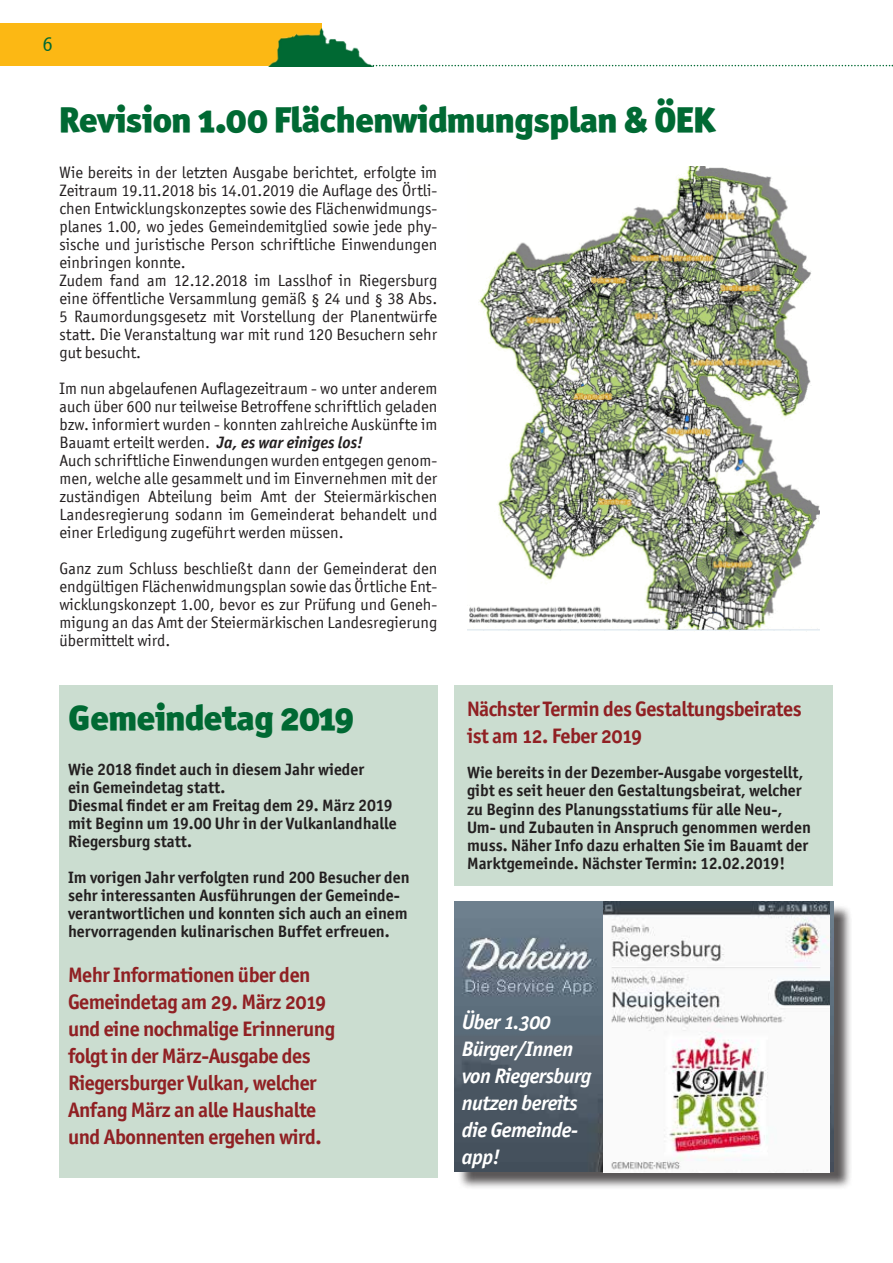
<style>
.page{position:relative;width:893px;height:1263px;background:#fff}
.page>*{position:absolute;margin:0;border:0;box-sizing:border-box;transform-origin:0 0}
.t1{font:36px "Officina San Blk OSITCTT Black";letter-spacing:-.025em;color:#006933}
.t2{font:21px/27px "Officina San ITC Bold OS";letter-spacing:-.025em;color:#902023}
.t3{font:21px/27px "Officina San ITC Bold Ital OS";letter-spacing:-.025em;color:#fff}
.t4{font:21px "Officina Serif OSITCTT Book";color:#006933}
.t5{font:16.5px/18px "Officina San ITC";color:#231f20}
.t6{font:700 16.5px/18px "Officina San ITC";color:#231f20}
.s1{font-weight:700;font-style:italic}
</style>
<div class="page">
<div style="left:0;top:23px;width:322px;height:43px;background:#fcb814"></div>
<img style="left:269px;top:28px;width:105px;height:38px">
<svg style="left:317px;top:65px;width:576px;height:1px"></svg>
<div style="left:60px;top:686px;width:378px;height:492px;background:#cbddd0"></div>
<div style="left:457px;top:904px;width:395px;height:286px;background:#231f20;opacity:.75"></div>
<img style="left:455px;top:901px;width:378px;height:270px">
<img style="left:467px;top:166px;width:353px;height:465px">
<div style="left:454px;top:686px;width:379px;height:200px;background:#cbddd0"></div>
<img style="left:604px;top:901px;width:225px;height:271px">
<p class="t4" style="left:43px;top:32px;width:12px">6</p>
<h1 class="t1" style="left:59px;top:96px;width:659px">Revision 1.00 Flächenwidmungsplan &amp; ÖEK</h1>
<p class="t5" style="left:60px;top:163px;width:379px">Wie bereits in der letzten Ausgabe berichtet, erfolgte im Zeitraum 19.11.2018 bis 14.01.2019 die Auflage des Örtli&shy;chen Entwicklungskonzeptes sowie des Flächenwidmungs&shy;planes 1.00, wo jedes Gemeindemitglied sowie jede phy&shy;sische und juristische Person schriftliche Einwendungen einbringen konnte.<br>Zudem fand am 12.12.2018 im Lasslhof in Riegersburg eine öffentliche Versammlung gemäß § 24 und § 38 Abs.<br>5 Raumordungsgesetz mit Vorstellung der Planentwürfe statt. Die Veranstaltung war mit rund 120 Besuchern sehr gut besucht.</p>
<p class="t5" style="left:60px;top:379px;width:379px">Im nun abgelaufenen Auflagezeitraum - wo unter anderem auch über 600 nur teilweise Betroffene schriftlich geladen bzw. informiert wurden - konnten zahlreiche Auskünfte im Bauamt erteilt werden. <span class="s1">Ja, es war einiges los!<br></span>Auch schriftliche Einwendungen wurden entgegen genom&shy;men, welche alle gesammelt und im Einvernehmen mit der zuständigen Abteilung beim Amt der Steiermärkischen Landesregierung sodann im Gemeinderat behandelt und einer Erledigung zugeführt werden müssen.</p>
<p class="t5" style="left:60px;top:559px;width:379px;text-align:justify">Ganz zum Schluss beschließt dann der Gemeinderat den endgültigen Flächenwidmungsplan sowie das Örtliche Ent&shy;wicklungskonzept 1.00, bevor es zur Prüfung und Geneh&shy;migung an das Amt der Steiermärkischen Landesregierung übermittelt wird.</p>
<h1 class="t1" style="left:68px;top:694px;width:287px">Gemeindetag 2019</h1>
<p class="t6" style="left:68px;top:760px;width:330px">Wie 2018 findet auch in diesem Jahr wieder<br>ein Gemeindetag statt.<br>Diesmal findet er am Freitag dem 29. März 2019 mit Beginn um 19.00 Uhr in der Vulkanlandhalle Riegersburg statt.</p>
<p class="t6" style="left:68px;top:868px;width:343px">Im vorigen Jahr verfolgten rund 200 Besucher den sehr interessanten Ausführungen der Gemeinde&shy;verantwortlichen und konnten sich auch an einem hervorragenden kulinarischen Buffet erfreuen.</p>
<p class="t2" style="left:68px;top:961px;width:269px">Mehr Informationen über den<br>Gemeindetag am 29. März 2019 und eine nochmalige Erinnerung folgt in der März-Ausgabe des<br>Riegersburger Vulkan, welcher<br>Anfang März an alle Haushalte und Abonnenten ergehen wird.</p>
<p class="t2" style="left:467px;top:696px;width:336px">Nächster Termin des Gestaltungsbeirates ist am 12. Feber 2019</p>
<p class="t6" style="left:467px;top:764px;width:345px">Wie bereits in der Dezember-Ausgabe vorgestellt, gibt es seit heuer den Gestaltungsbeirat, welcher zu Beginn des Planungsstatiums für alle Neu-, Um- und Zubauten in Anspruch genommen werden muss. Näher Info dazu erhalten Sie im Bauamt der Marktgemeinde. Nächster Termin: 12.02.2019!</p>
<p class="t3" style="left:462px;top:1008px;width:131px">Über 1.300<br>Bürger/Innen von Riegersburg nutzen bereits die Gemeinde&shy;app!</p>
</div>
